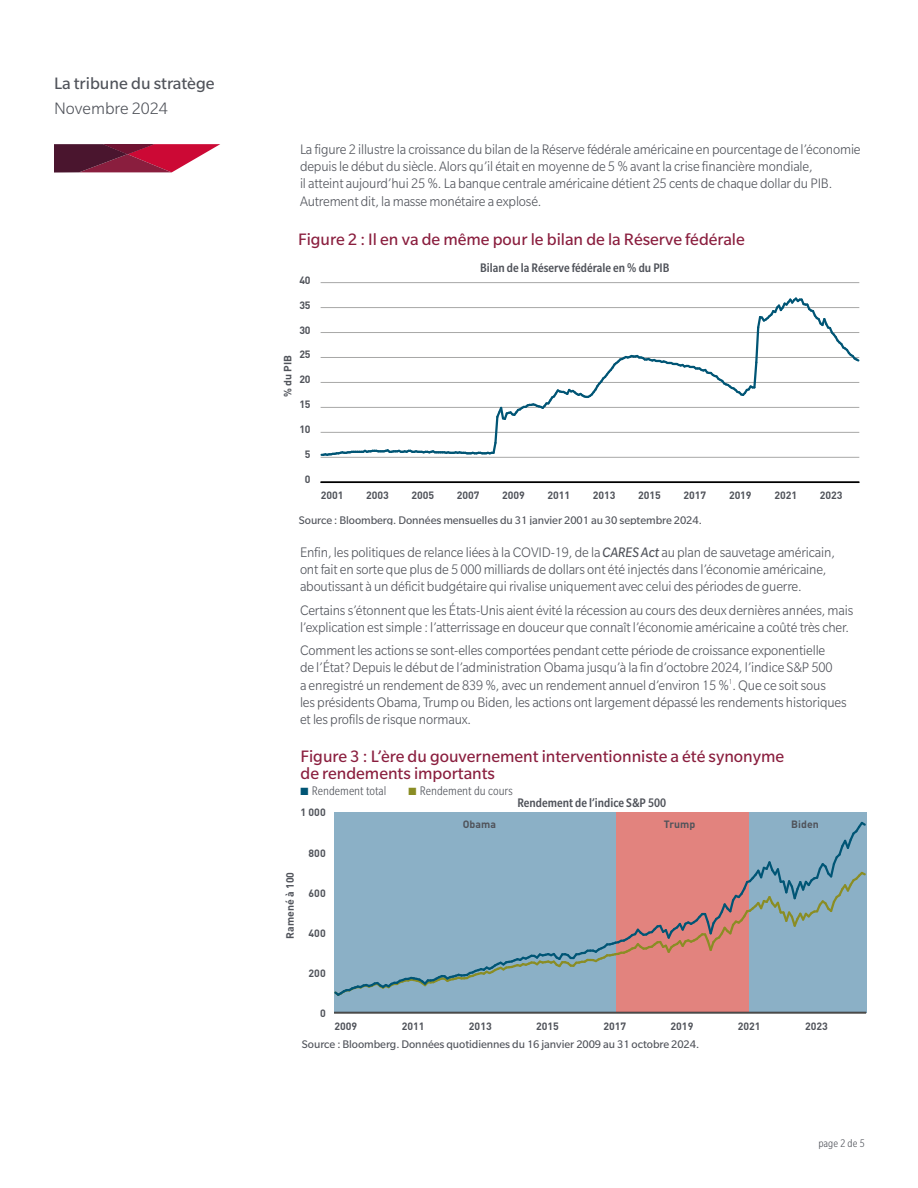
<style>
.page{position:relative;width:918px;height:1188px;background:#fff}
.page>*{position:absolute;margin:0;border:0;box-sizing:border-box;transform-origin:0 0}
.t1{font:18px/16.5px "Slate Std";color:#8a1e3e}
.t2{font:18px "Slate Std";color:#50535a}
.t3{font:300 18px "Slate Std";color:#50535a}
.body_text{font:300 15px/17.2px "Slate Std";letter-spacing:-.01em;color:#50535a;scale:.95 1}
.t4{font:500 condensed 13.5px "Slate Std";color:#50535a}
.t5{font:300 condensed 13.5px "Slate Std";color:#50535a}
.t6{font:12px "Slate Std";letter-spacing:-.005em;color:#50535a}
.t7{font:300 condensed 12px "Slate Std";color:#50535a}
.t8{font:700 10.5px "DINOT";color:#50535a}
.s1{font-weight:400;font-style:italic}
.s2{color:#005575}
.s3{color:#8a8d24}
</style>
<div class="page">
<svg style="left:54px;top:144px;width:166px;height:29px;background:#9b3a56"></svg>
<hr style="left:321px;top:482px;width:538px;height:1px;background:#000">
<hr style="left:321px;top:282px;width:538px;height:1px;background:#a8a8a7">
<svg style="left:321px;top:297px;width:539px;height:161px"></svg>
<div style="left:616px;top:812px;width:133px;height:200px;background:#e2837e"></div>
<div style="left:749px;top:812px;width:118px;height:200px;background:#8bb0c6"></div>
<div style="left:334px;top:812px;width:282px;height:201px;background:#8bb0c6"></div>
<hr style="left:334px;top:1012px;width:532px;height:1px;background:#4a4a49">
<svg style="left:334px;top:821px;width:532px;height:175px"></svg>
<p class="t2" style="left:54px;top:74px;width:162px">La tribune du stratège</p>
<p class="t3" style="left:54px;top:99px;width:115px">Novembre 2024</p>
<p class="body_text" style="left:300px;top:140px;width:592px">La figure 2 illustre la croissance du bilan de la Réserve fédérale américaine en pourcentage de l’économie depuis le début du siècle. Alors qu’il était en moyenne de 5 % avant la crise financière mondiale,<br>il atteint aujourd’hui 25 %. La banque centrale américaine détient 25 cents de chaque dollar du PIB.<br>Autrement dit, la masse monétaire a explosé.</p>
<p class="t1" style="left:298px;top:231px;width:448px">Figure 2 : Il en va de même pour le bilan de la Réserve fédérale</p>
<p class="t8" style="left:299px;top:273px;width:13px">40</p>
<p class="t8" style="left:299px;top:298px;width:13px">35</p>
<p class="t8" style="left:281px;top:397px;width:44px;rotate:-90deg">% du PIB</p>
<p class="t8" style="left:299px;top:323px;width:13px">30</p>
<p class="t8" style="left:299px;top:348px;width:13px">25</p>
<p class="t8" style="left:299px;top:373px;width:13px">20</p>
<p class="t8" style="left:299px;top:398px;width:13px">15</p>
<p class="t8" style="left:299px;top:423px;width:13px">10</p>
<p class="t8" style="left:305px;top:448px;width:7px">5</p>
<p class="t8" style="left:305px;top:473px;width:7px">0</p>
<p class="t4" style="left:480px;top:261px;width:191px">Bilan de la Réserve fédérale en % du PIB</p>
<p class="t8" style="left:321px;top:489px;width:24px">2001</p>
<p class="t8" style="left:366px;top:489px;width:24px">2003</p>
<p class="t8" style="left:412px;top:489px;width:24px">2005</p>
<p class="t8" style="left:457px;top:489px;width:24px">2007</p>
<p class="t8" style="left:502px;top:489px;width:24px">2009</p>
<p class="t8" style="left:548px;top:489px;width:24px">2011</p>
<p class="t8" style="left:593px;top:489px;width:24px">2013</p>
<p class="t8" style="left:638px;top:489px;width:24px">2015</p>
<p class="t8" style="left:684px;top:489px;width:24px">2017</p>
<p class="t8" style="left:729px;top:489px;width:24px">2019</p>
<p class="t8" style="left:774px;top:489px;width:24px">2021</p>
<p class="t8" style="left:820px;top:489px;width:24px">2023</p>
<p class="t6" style="left:299px;top:514px;width:404px">Source : Bloomberg. Données mensuelles du 31 janvier 2001 au 30 septembre 2024.</p>
<p class="body_text" style="left:300px;top:543px;width:565px">Enfin, les politiques de relance liées à la COVID-19, de la <span class="s1">CARES Act</span> au plan de sauvetage américain, ont fait en sorte que plus de 5 000 milliards de dollars ont été injectés dans l’économie américaine, aboutissant à un déficit budgétaire qui rivalise uniquement avec celui des périodes de guerre.</p>
<p class="body_text" style="left:300px;top:601px;width:584px">Certains s’étonnent que les États-Unis aient évité la récession au cours des deux dernières années, mais l’explication est simple : l’atterrissage en douceur que connaît l’économie américaine a coûté très cher.</p>
<p class="body_text" style="left:300px;top:642px;width:577px">Comment les actions se sont-elles comportées pendant cette période de croissance exponentielle<br>de l’État? Depuis le début de l’administration Obama jusqu’à la fin d’octobre 2024, l’indice S&amp;P 500<br>a enregistré un rendement de 839 %, avec un rendement annuel d’environ 15 %<sup>1</sup>. Que ce soit sous<br>les présidents Obama, Trump ou Biden, les actions ont largement dépassé les rendements historiques et les profils de risque normaux.</p>
<p class="t1" style="left:301px;top:748px;width:485px">Figure 3 : L’ère du gouvernement interventionniste a été synonyme de rendements importants</p>
<p class="t5" style="left:301px;top:784px;width:87px"><span class="s2">■</span> Rendement total</p>
<p class="t5" style="left:409px;top:784px;width:106px"><span class="s3">■</span> Rendement du cours</p>
<p class="t8" style="left:300px;top:806px;width:27px">1 000</p>
<p class="t8" style="left:283px;top:939px;width:68px;rotate:-90deg">Ramené à 100</p>
<p class="t8" style="left:309px;top:846px;width:19px">800</p>
<p class="t8" style="left:309px;top:886px;width:19px">600</p>
<p class="t8" style="left:309px;top:926px;width:19px">400</p>
<p class="t8" style="left:309px;top:966px;width:19px">200</p>
<p class="t4" style="left:517px;top:795px;width:150px">Rendement de l’indice S&amp;P 500</p>
<p class="t8" style="left:463px;top:817px;width:35px">Obama</p>
<p class="t8" style="left:664px;top:817px;width:33px">Trump</p>
<p class="t8" style="left:791px;top:817px;width:29px">Biden</p>
<p class="t8" style="left:320px;top:1006px;width:7px">0</p>
<p class="t8" style="left:335px;top:1019px;width:24px">2009</p>
<p class="t8" style="left:402px;top:1019px;width:24px">2011</p>
<p class="t8" style="left:469px;top:1019px;width:24px">2013</p>
<p class="t8" style="left:536px;top:1019px;width:24px">2015</p>
<p class="t8" style="left:603px;top:1019px;width:24px">2017</p>
<p class="t8" style="left:671px;top:1019px;width:24px">2019</p>
<p class="t8" style="left:738px;top:1019px;width:24px">2021</p>
<p class="t8" style="left:805px;top:1019px;width:24px">2023</p>
<p class="t6" style="left:302px;top:1038px;width:399px">Source : Bloomberg. Données quotidiennes du 16 janvier 2009 au 31 octobre 2024.</p>
<p class="t7" style="left:818px;top:1137px;width:48px">page 2 de 5</p>
</div>
